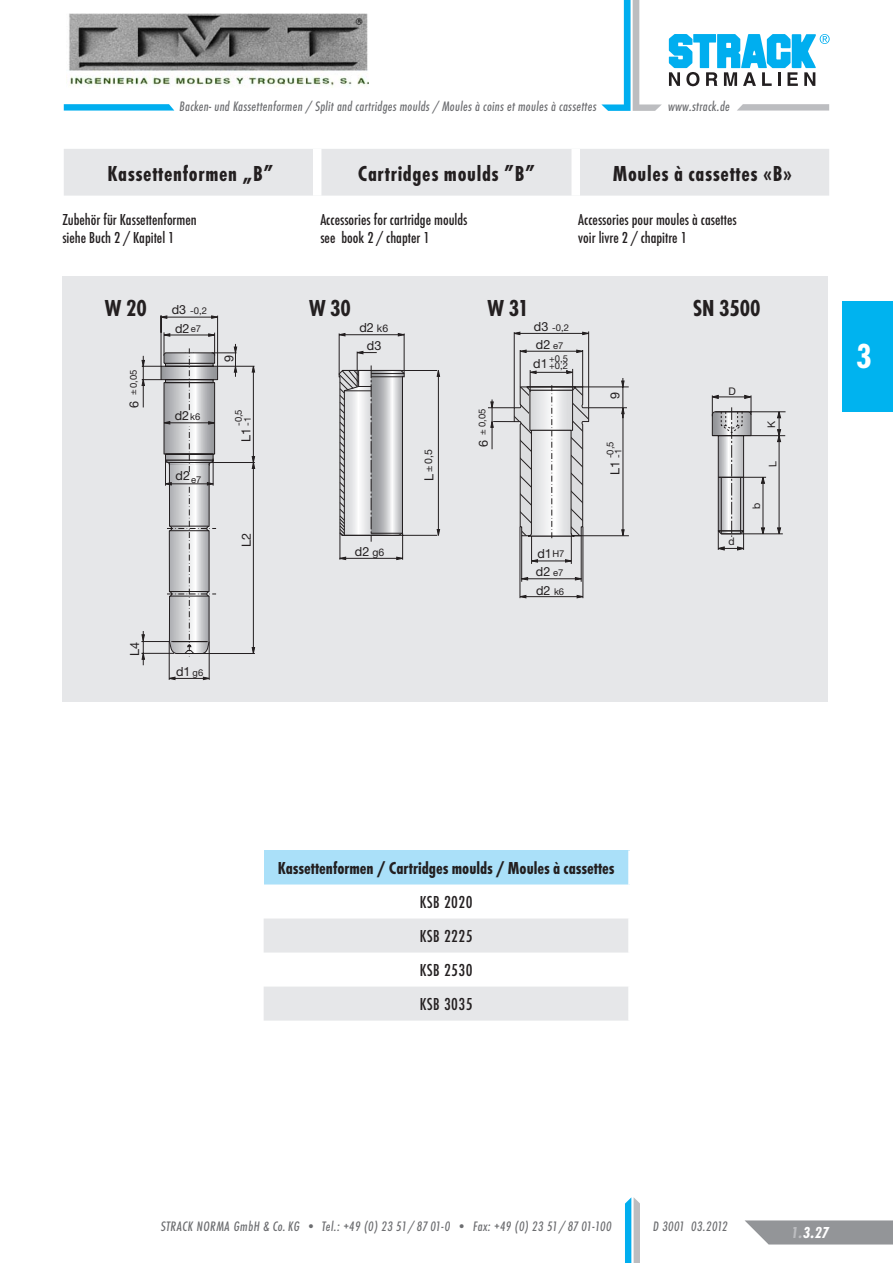
<style>
.page{position:relative;width:893px;height:1263px;background:#fff}
.page>*{position:absolute;margin:0;border:0;box-sizing:border-box;transform-origin:0 0}
.t1{font:36px "Futura T Bol Con";color:#fff}
.t2{font:24px "Futura T Bol Con";color:#231f20}
.t3{font:22.5px "Futura T Bol Con";letter-spacing:.03em;color:#231f20}
.t4{font:18px "Futura T Bol Con";color:#231f20}
.áTabFu__10_12_FutLig{font:18px "Futura T Med Con";letter-spacing:.025em;color:#231f20}
.t5{font:16.5px "Futura T Med Con";color:#231f20}
.t6{font:16.5px "Futura T Bol Con Obl";color:#fff}
.t7{font:14.25px "Futura T Med Con Obl";letter-spacing:.02em;color:#6c6d70}
.t8{font:12.6px/17.9px "Helvetica Neue LT Std";color:#231f20;text-align:center}
.t9{font:10.5px "Helvetica Neue LT Std";color:#231f20}
.t10{font:9.45px/9px "Helvetica Neue LT Std";color:#231f20}
.s1{font-size:12.6px}
.s2{font-size:9.45px}
.s3{font-size:10.5px}
.s4{color:#bcbdc0}
</style>
<div class="page">
<svg style="left:745px;top:1220px;width:148px;height:24px;background:#9d9fa1"></svg>
<svg style="left:625px;top:1197px;width:15px;height:66px"></svg>
<div style="left:842px;top:301px;width:51px;height:110px;background:#00b3ef"></div>
<svg style="left:669px;top:34px;width:161px;height:52px"></svg>
<svg style="left:737px;top:104px;width:92px;height:7px"></svg>
<svg style="left:601px;top:0;width:61px;height:111px"></svg>
<svg style="left:64px;top:104px;width:110px;height:7px"></svg>
<div style="left:62px;top:276px;width:766px;height:426px;background:#e6e7e9"></div>
<hr style="left:253px;top:366px;width:1px;height:287px;background:#231f20">
<hr style="left:218px;top:366px;width:37px;height:1px;background:#231f20">
<svg style="left:252px;top:365px;width:3px;height:7px"></svg>
<svg style="left:252px;top:647px;width:3px;height:6px"></svg>
<hr style="left:169px;top:678px;width:40px;height:1px;background:#231f20">
<svg style="left:203px;top:677px;width:6px;height:3px"></svg>
<svg style="left:168px;top:677px;width:7px;height:3px"></svg>
<hr style="left:209px;top:462px;width:46px;height:1px;background:#231f20">
<hr style="left:169px;top:642px;width:1px;height:38px;background:#231f20">
<hr style="left:209px;top:642px;width:1px;height:38px;background:#231f20">
<svg style="left:252px;top:456px;width:3px;height:13px"></svg>
<hr style="left:143px;top:631px;width:1px;height:34px;background:#231f20">
<hr style="left:202px;top:653px;width:53px;height:1px;background:#231f20">
<svg style="left:141px;top:315px;width:96px;height:345px"></svg>
<hr style="left:171px;top:641px;width:37px;height:1px;background:#231f20">
<svg style="left:338px;top:333px;width:102px;height:227px"></svg>
<hr style="left:589px;top:407px;width:38px;height:1px;background:#231f20">
<hr style="left:533px;top:561px;width:38px;height:1px;background:#231f20">
<hr style="left:571px;top:533px;width:1px;height:31px;background:#231f20">
<hr style="left:531px;top:533px;width:1px;height:31px;background:#231f20">
<svg style="left:531px;top:559px;width:7px;height:4px"></svg>
<svg style="left:565px;top:559px;width:7px;height:3px"></svg>
<svg style="left:621px;top:406px;width:4px;height:8px"></svg>
<svg style="left:621px;top:381px;width:2px;height:8px"></svg>
<svg style="left:519px;top:350px;width:8px;height:3px"></svg>
<svg style="left:576px;top:350px;width:8px;height:3px"></svg>
<hr style="left:623px;top:378px;width:1px;height:40px;background:#231f20">
<hr style="left:520px;top:351px;width:63px;height:1px;background:#231f20">
<hr style="left:520px;top:350px;width:1px;height:37px;background:#231f20">
<hr style="left:582px;top:350px;width:1px;height:37px;background:#231f20">
<hr style="left:527px;top:387px;width:102px;height:1px;background:#231f20">
<hr style="left:623px;top:408px;width:1px;height:128px;background:#231f20">
<hr style="left:514px;top:333px;width:74px;height:1px;background:#231f20">
<svg style="left:513px;top:332px;width:7px;height:3px"></svg>
<svg style="left:582px;top:332px;width:8px;height:3px"></svg>
<hr style="left:531px;top:535px;width:98px;height:1px;background:#231f20">
<hr style="left:514px;top:332px;width:1px;height:76px;background:#231f20">
<svg style="left:621px;top:529px;width:4px;height:8px"></svg>
<hr style="left:520px;top:596px;width:63px;height:1px;background:#231f20">
<svg style="left:519px;top:595px;width:7px;height:3px"></svg>
<svg style="left:577px;top:595px;width:6px;height:3px"></svg>
<hr style="left:583px;top:527px;width:1px;height:71px;background:#231f20">
<hr style="left:520px;top:527px;width:1px;height:71px;background:#231f20">
<hr style="left:581px;top:536px;width:1px;height:46px;background:#231f20">
<hr style="left:521px;top:536px;width:1px;height:46px;background:#231f20">
<hr style="left:522px;top:578px;width:59px;height:1px;background:#231f20">
<svg style="left:520px;top:577px;width:8px;height:3px"></svg>
<svg style="left:575px;top:577px;width:8px;height:3px"></svg>
<hr style="left:588px;top:331px;width:1px;height:77px;background:#231f20">
<svg style="left:488px;top:369px;width:101px;height:169px"></svg>
<hr style="left:715px;top:411px;width:70px;height:1px;background:#231f20">
<hr style="left:712px;top:435px;width:73px;height:1px;background:#231f20">
<hr style="left:721px;top:534px;width:62px;height:1px;background:#231f20">
<div style="left:64px;top:149px;width:765px;height:47px;background:#e6e7e9"></div>
<div style="left:313px;top:149px;width:8px;height:47px;background:#fff"></div>
<div style="left:571px;top:149px;width:9px;height:47px;background:#fff"></div>
<div style="left:264px;top:850px;width:365px;height:34px;background:#aae0f9"></div>
<svg style="left:264px;top:884px;width:364px;height:136px"></svg>
<hr style="left:628px;top:850px;width:2px;height:34px;background:#fff">
<img style="left:69px;top:14px;width:299px;height:74px">
<svg style="left:711px;top:395px;width:70px;height:155px"></svg>
<p class="t7" style="left:180px;top:98px;width:418px">Backen- und Kassettenformen / Split and cartridges moulds / Moules à coins et moules à cassettes</p>
<p class="t7" style="left:668px;top:98px;width:63px">www.strack.de</p>
<p class="t3" style="left:108px;top:160px;width:167px">Kassettenformen „B”</p>
<p class="t3" style="left:358px;top:160px;width:179px">Cartridges moulds ”B”</p>
<p class="t3" style="left:613px;top:160px;width:181px">Moules à cassettes «B»</p>
<p class="t5" style="left:62px;top:211px;width:136px">Zubehör für Kassettenformen</p>
<p class="t5" style="left:62px;top:229px;width:114px">siehe Buch 2 / Kapitel 1</p>
<p class="t2" style="left:105px;top:294px;width:43px">W 20</p>
<p class="t10" style="left:129px;top:408px;width:39px;rotate:-90deg"><span class="s1">6</span> ± 0,05</p>
<p class="t10" style="left:172px;top:306px;width:37px"><span class="s1">d3</span> -0,2</p>
<p class="t8" style="left:175px;top:319px;width:27px">d2<span class="s2">e7</span></p>
<p class="t8" style="left:220px;top:362px;width:9px;rotate:-90deg">9</p>
<p class="t8" style="left:175px;top:407px;width:27px">d2<span class="s2">k6</span></p>
<p class="t8" style="left:176px;top:467px;width:27px">d2<sub>e7</sub></p>
<p class="t10" style="left:234px;top:426px;width:18px;rotate:-90deg">-0,5 -1</p>
<p class="t8" style="left:237px;top:442px;width:16px;rotate:-90deg">L1</p>
<p class="t8" style="left:237px;top:547px;width:16px;rotate:-90deg">L2</p>
<p class="t8" style="left:126px;top:656px;width:16px;rotate:-90deg">L4</p>
<p class="t8" style="left:176px;top:662px;width:29px">d1 <span class="s2">g6</span></p>
<p class="t5" style="left:320px;top:211px;width:149px">Accessories for cartridge moulds</p>
<p class="t5" style="left:320px;top:229px;width:111px">see book 2 / chapter 1</p>
<p class="t5" style="left:578px;top:211px;width:160px">Accessories pour moules à casettes</p>
<p class="t5" style="left:578px;top:229px;width:110px">voir livre 2 / chapitre 1</p>
<p class="t2" style="left:309px;top:294px;width:43px">W 30</p>
<p class="t2" style="left:488px;top:294px;width:42px">W 31</p>
<p class="t2" style="left:693px;top:294px;width:69px">SN 3500</p>
<p class="t8" style="left:359px;top:318px;width:30px">d2 <span class="s3">k6 </span>d3</p>
<p class="t8" style="left:355px;top:543px;width:31px">d2 <span class="s3">g6</span></p>
<p class="t9" style="left:422px;top:481px;width:33px;rotate:-90deg"><span class="s1">L</span> ±0,5</p>
<p class="t10" style="left:477px;top:447px;width:39px;rotate:-90deg"><span class="s1">6</span> ± 0,05</p>
<p class="t10" style="left:534px;top:323px;width:37px"><span class="s1">d3</span> -0,2</p>
<p class="t8" style="left:533px;top:354px;width:16px">d1</p>
<p class="t10" style="left:549px;top:354px;width:20px;line-height:7.5px">+0,5 +0,2</p>
<p class="t8" style="left:536px;top:335px;width:29px">d2 <span class="s2">e7</span></p>
<p class="t8" style="left:537px;top:544px;width:29px">d1<span class="s2">H7</span></p>
<p class="t8" style="left:536px;top:562px;width:29px">d2 <span class="s2">e7</span></p>
<p class="t8" style="left:536px;top:581px;width:30px">d2 <span class="s2">k6</span></p>
<p class="t8" style="left:606px;top:399px;width:9px;rotate:-90deg">9</p>
<p class="t10" style="left:606px;top:458px;width:18px;line-height:8.1px;rotate:-90deg">-0,5 -1</p>
<p class="t8" style="left:606px;top:475px;width:16px;rotate:-90deg">L1</p>
<p class="t9" style="left:728px;top:385px;width:9px">D</p>
<p class="t9" style="left:765px;top:428px;width:9px;rotate:-90deg">K</p>
<p class="t9" style="left:728px;top:535px;width:8px">d</p>
<p class="t1" style="left:856px;top:336px;width:17px">3</p>
<p class="t4" style="left:278px;top:858px;width:338px">Kassettenformen / Cartridges moulds / Moules à cassettes</p>
<p class="áTabFu__10_12_FutLig" style="left:420px;top:892px;width:54px">KSB 2020</p>
<p class="áTabFu__10_12_FutLig" style="left:420px;top:926px;width:54px">KSB 2225</p>
<p class="áTabFu__10_12_FutLig" style="left:420px;top:960px;width:54px">KSB 2530</p>
<p class="áTabFu__10_12_FutLig" style="left:420px;top:995px;width:54px">KSB 3035</p>
<p class="t7" style="left:161px;top:1219px;width:452px">STRACK NORMA GmbH &amp; Co. KG • Tel.: +49 (0) 23 51 / 87 01-0 • Fax: +49 (0) 23 51 / 87 01-100</p>
<p class="t7" style="left:653px;top:1219px;width:76px">D 3001 03.2012</p>
<p class="t6" style="left:791px;top:1223px;width:39px"><span class="s4">1.</span>3.27</p>
</div>
